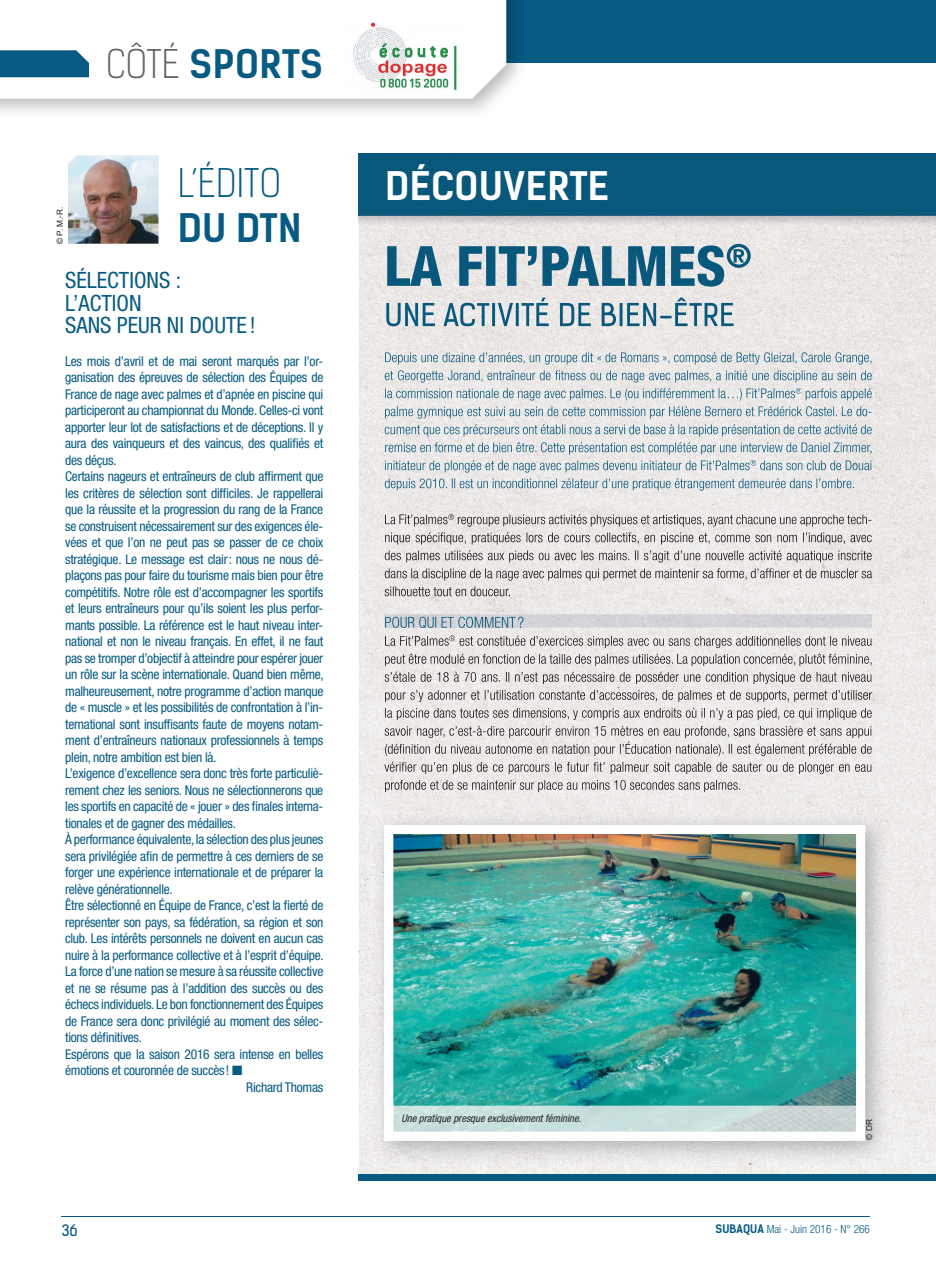
<style>
.page{position:relative;width:936px;height:1263px;background:#fff}
.page>*{position:absolute;margin:0;border:0;box-sizing:border-box;transform-origin:0 0}
.t1{font:700 37.5px "Kelson Sans";letter-spacing:.015em;color:#075b83}
.t2{font:700 37.5px "Kelson Sans";letter-spacing:.015em;color:#fff}
.t3{font:300 37.5px "Kelson Sans";letter-spacing:.015em;color:#075b83}
.t4{font:condensed 22.5px/22.5px "Helvetica Neue LT Std";color:#075b83}
.t5{font:15px "Kelson Sans";color:#075b83}
.t6{font:condensed 13.5px "Helvetica Neue LT Std";letter-spacing:-.02em;color:#075b83}
.t7{font:300 condensed 11.25px "Helvetica Neue LT Std";color:#075b83}
.t8{font:italic condensed 10.5px "Helvetica Neue LT Std";color:#231f20}
.t9{font:8.25px "Arial";color:#231f20}
.s1{font-weight:300;color:#636366}
.s2{font-family:"Kelson Sans";font-weight:700;font-stretch:normal}
</style>
<div class="page">
<hr style="left:62px;top:1216px;width:808px;height:1px;background:#075b83">
<img style="left:359px;top:1127px;width:576px;height:48px">
<img style="left:359px;top:246px;width:51px;height:881px">
<img style="left:884px;top:246px;width:51px;height:881px">
<img style="left:410px;top:246px;width:474px;height:566px">
<div style="left:0;top:0;width:935px;height:63px;background:#075b83"></div>
<img style="left:506px;top:0;width:10px;height:63px">
<div style="left:0;top:0;width:506px;height:98px;background:#fff"></div>
<div style="left:0;top:50px;width:89px;height:27px;background:#075b83"></div>
<img style="left:346px;top:22px;width:114px;height:75px">
<img style="left:68px;top:156px;width:90px;height:88px">
<div style="left:359px;top:153px;width:576px;height:53px;background:#08577c"></div>
<div style="left:359px;top:1175px;width:576px;height:6px;background:#075b83"></div>
<img style="left:358px;top:206px;width:577px;height:40px">
<img style="left:384px;top:614px;width:488px;height:14px">
<img style="left:387px;top:245px;width:337px;height:42px">
<img style="left:726px;top:246px;width:24px;height:22px">
<img style="left:726px;top:244px;width:24px;height:2px">
<img style="left:386px;top:297px;width:347px;height:29px">
<img style="left:385px;top:352px;width:487px;height:13px">
<img style="left:385px;top:370px;width:487px;height:13px">
<img style="left:385px;top:388px;width:410px;height:13px">
<svg style="left:795px;top:388px;width:6px;height:6px"></svg>
<img style="left:801px;top:388px;width:71px;height:12px">
<img style="left:385px;top:406px;width:486px;height:13px">
<img style="left:384px;top:424px;width:488px;height:12px">
<img style="left:385px;top:442px;width:487px;height:12px">
<img style="left:385px;top:460px;width:364px;height:13px">
<svg style="left:750px;top:460px;width:6px;height:6px"></svg>
<img style="left:756px;top:460px;width:116px;height:10px">
<img style="left:385px;top:478px;width:468px;height:13px">
<img style="left:385px;top:514px;width:62px;height:12px">
<svg style="left:448px;top:514px;width:6px;height:6px"></svg>
<img style="left:454px;top:514px;width:417px;height:13px">
<img style="left:385px;top:532px;width:487px;height:12px">
<img style="left:385px;top:550px;width:487px;height:13px">
<img style="left:385px;top:568px;width:487px;height:13px">
<img style="left:385px;top:586px;width:125px;height:10px">
<img style="left:385px;top:628px;width:138px;height:1px">
<img style="left:385px;top:617px;width:138px;height:11px">
<img style="left:385px;top:636px;width:63px;height:10px">
<svg style="left:449px;top:635px;width:6px;height:6px"></svg>
<img style="left:455px;top:636px;width:417px;height:12px">
<img style="left:385px;top:654px;width:487px;height:12px">
<img style="left:385px;top:672px;width:487px;height:12px">
<img style="left:385px;top:690px;width:487px;height:12px">
<img style="left:385px;top:708px;width:487px;height:12px">
<img style="left:385px;top:726px;width:487px;height:12px">
<img style="left:385px;top:742px;width:487px;height:14px">
<img style="left:384px;top:762px;width:488px;height:12px">
<img style="left:385px;top:780px;width:355px;height:12px">
<img style="left:371px;top:1115px;width:518px;height:50px">
<img style="left:371px;top:812px;width:52px;height:303px">
<img style="left:838px;top:812px;width:51px;height:303px">
<img style="left:423px;top:812px;width:415px;height:13px">
<img style="left:384px;top:825px;width:481px;height:316px">
<svg style="left:389px;top:1106px;width:471px;height:28px;background:#cfe0df"></svg>
<p class="t9" style="left:54px;top:244px;width:39px;rotate:-90deg">© P. M.-R.</p>
<h1 class="t1" style="left:106px;top:41px;width:218px"><span class="s1">CÔTÉ</span> SPORTS</h1>
<h1 class="t3" style="left:178px;top:160px;width:105px">L’ÉDITO</h1>
<h1 class="t1" style="left:178px;top:205px;width:125px">DU DTN</h1>
<h2 class="t4" style="left:65px;top:269px;width:192px">SÉLECTIONS :<br>L’ACTION<br>SANS PEUR NI DOUTE !</h2>
<p class="t6" style="left:65px;top:353px;width:259px">Les mois d’avril et de mai seront marqués par l’or-</p>
<p class="t6" style="left:65px;top:370px;width:260px">ganisation des épreuves de sélection des Équipes de</p>
<p class="t6" style="left:65px;top:386px;width:260px">France de nage avec palmes et d’apnée en piscine qui</p>
<p class="t6" style="left:65px;top:403px;width:259px">participeront au championnat du Monde. Celles-ci vont</p>
<p class="t6" style="left:65px;top:419px;width:259px">apporter leur lot de satisfactions et de déceptions. Il y</p>
<p class="t6" style="left:65px;top:436px;width:259px">aura des vainqueurs et des vaincus, des qualifiés et</p>
<p class="t6" style="left:65px;top:452px;width:53px">des déçus.</p>
<p class="t6" style="left:65px;top:469px;width:260px">Certains nageurs et entraîneurs de club affirment que</p>
<p class="t6" style="left:65px;top:485px;width:259px">les critères de sélection sont difficiles. Je rappellerai</p>
<p class="t6" style="left:65px;top:502px;width:259px">que la réussite et la progression du rang de la France</p>
<p class="t6" style="left:65px;top:518px;width:259px">se construisent nécessairement sur des exigences éle-</p>
<p class="t6" style="left:65px;top:535px;width:259px">vées et que l’on ne peut pas se passer de ce choix</p>
<p class="t6" style="left:65px;top:551px;width:260px">stratégique. Le message est clair : nous ne nous dé-</p>
<p class="t6" style="left:65px;top:568px;width:260px">plaçons pas pour faire du tourisme mais bien pour être</p>
<p class="t6" style="left:65px;top:584px;width:259px">compétitifs. Notre rôle est d’accompagner les sportifs</p>
<p class="t6" style="left:65px;top:601px;width:260px">et leurs entraîneurs pour qu’ils soient les plus perfor-</p>
<p class="t6" style="left:65px;top:617px;width:259px">mants possible. La référence est le haut niveau inter-</p>
<p class="t6" style="left:65px;top:634px;width:259px">national et non le niveau français. En effet, il ne faut</p>
<p class="t6" style="left:65px;top:650px;width:259px">pas se tromper d’objectif à atteindre pour espérer jouer</p>
<p class="t6" style="left:65px;top:667px;width:260px">un rôle sur la scène internationale. Quand bien même,</p>
<p class="t6" style="left:65px;top:683px;width:259px">malheureusement, notre programme d’action manque</p>
<p class="t6" style="left:65px;top:700px;width:259px">de « muscle » et les possibilités de confrontation à l’in-</p>
<p class="t6" style="left:65px;top:716px;width:260px">ternational sont insuffisants faute de moyens notam-</p>
<p class="t6" style="left:65px;top:733px;width:260px">ment d’entraîneurs nationaux professionnels à temps</p>
<p class="t6" style="left:65px;top:749px;width:153px">plein, notre ambition est bien là.</p>
<p class="t6" style="left:65px;top:766px;width:260px">L’exigence d’excellence sera donc très forte particuliè-</p>
<p class="t6" style="left:65px;top:782px;width:259px">rement chez les seniors. Nous ne sélectionnerons que</p>
<p class="t6" style="left:65px;top:799px;width:259px">les sportifs en capacité de « jouer » des finales interna-</p>
<p class="t6" style="left:65px;top:815px;width:172px">tionales et de gagner des médailles.</p>
<p class="t6" style="left:65px;top:832px;width:259px">À performance équivalente, la sélection des plus jeunes</p>
<p class="t6" style="left:65px;top:848px;width:259px">sera privilégiée afin de permettre à ces derniers de se</p>
<p class="t6" style="left:65px;top:865px;width:259px">forger une expérience internationale et de préparer la</p>
<p class="t6" style="left:65px;top:881px;width:109px">relève générationnelle.</p>
<p class="t6" style="left:65px;top:898px;width:260px">Être sélectionné en Équipe de France, c’est la fierté de</p>
<p class="t6" style="left:65px;top:914px;width:259px">représenter son pays, sa fédération, sa région et son</p>
<p class="t6" style="left:65px;top:931px;width:259px">club. Les intérêts personnels ne doivent en aucun cas</p>
<p class="t6" style="left:65px;top:947px;width:260px">nuire à la performance collective et à l’esprit d’équipe.</p>
<p class="t6" style="left:65px;top:964px;width:259px">La force d’une nation se mesure à sa réussite collective</p>
<p class="t6" style="left:65px;top:980px;width:259px">et ne se résume pas à l’addition des succès ou des</p>
<p class="t6" style="left:65px;top:997px;width:259px">échecs individuels. Le bon fonctionnement des Équipes</p>
<p class="t6" style="left:65px;top:1013px;width:259px">de France sera donc privilégié au moment des sélec-</p>
<p class="t6" style="left:65px;top:1030px;width:78px">tions définitives.</p>
<p class="t6" style="left:65px;top:1046px;width:259px">Espérons que la saison 2016 sera intense en belles</p>
<p class="t6" style="left:65px;top:1063px;width:179px">émotions et couronnée de succès ! ■</p>
<p class="t6" style="left:246px;top:1079px;width:78px">Richard Thomas</p>
<h1 class="t2" style="left:385px;top:163px;width:225px">DÉCOUVERTE</h1>
<p class="t8" style="left:401px;top:1112px;width:181px">Une pratique presque exclusivement féminine.</p>
<p class="t9" style="left:863px;top:1140px;width:22px;rotate:-90deg">© DR</p>
<p class="t5" style="left:62px;top:1221px;width:17px">36</p>
<p class="t7" style="left:715px;top:1222px;width:156px"><span class="s2">SUBAQUA</span> Mai - Juin 2016 - N° 266</p>
</div>
